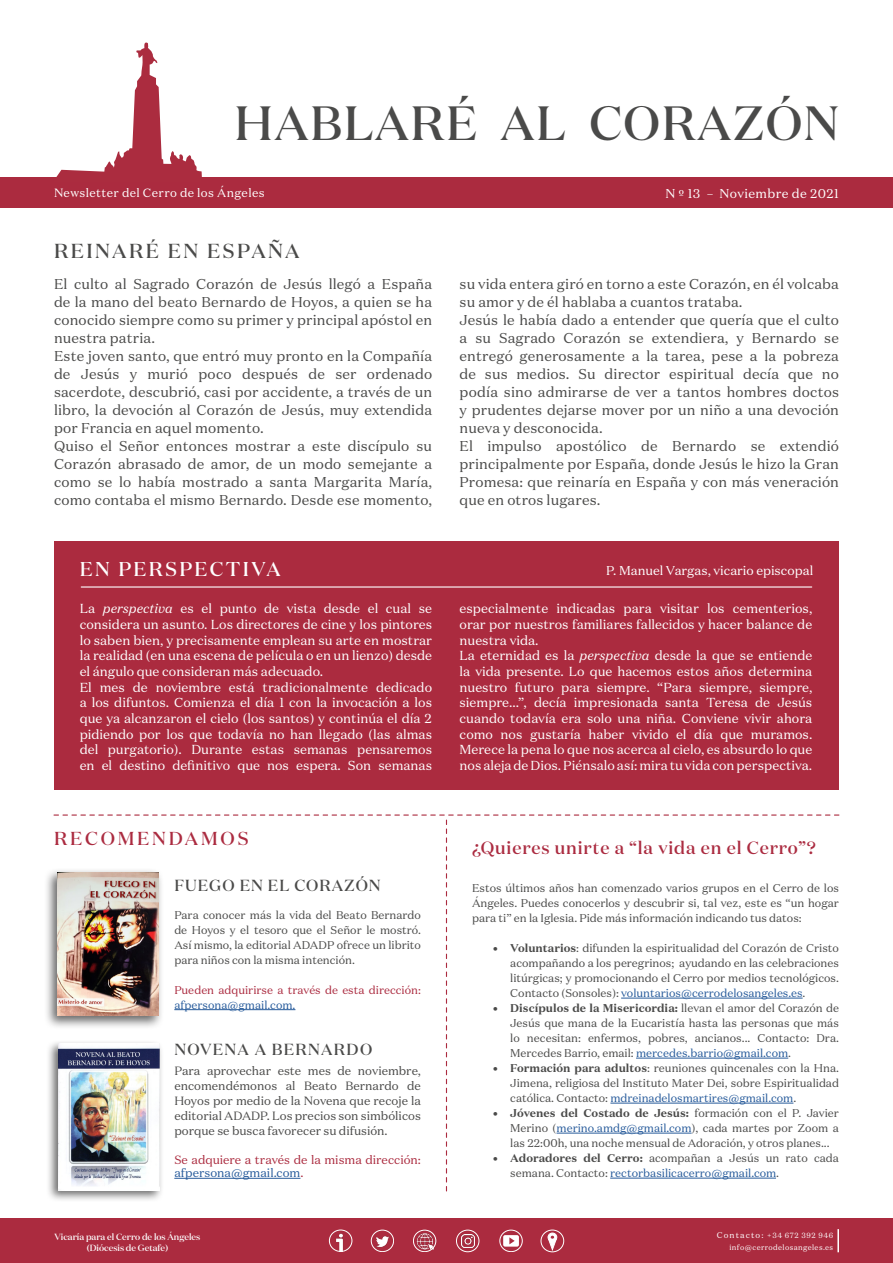
<style>
.page{position:relative;width:893px;height:1263px;background:#fff}
.page>*{position:absolute;margin:0;border:0;box-sizing:border-box;transform-origin:0 0}
.t1{font:500 48px "Domaine Display";letter-spacing:.03em;color:#4a4a49}
.t2{font:500 20.25px "Domaine Display";letter-spacing:.12em;color:#4a4a49}
.t3{font:500 19.95px "Domaine Display";letter-spacing:.12em;color:#fff}
.t4{font:500 18.75px "Domaine Display";letter-spacing:.15em;color:#ab2b40}
.t5{font:500 17.7px "Domaine Display";letter-spacing:.05em;color:#ab2b40}
.t6{font:500 16.05px "Domaine Display";letter-spacing:.06em;color:#4a4a49}
.t7{font:500 16.05px "Domaine Display";letter-spacing:.08em;color:#4a4a49}
.t8{font:14.25px/18px "Domaine Text";letter-spacing:.01em;color:#4a4a49}
.t9{font:13.05px/15.6px "Domaine Text";color:#fff}
.t10{font:12.75px "Domaine Text";color:#fff}
.t11{font:12.75px "Domaine Text";letter-spacing:.03em;color:#fff}
.t12{font:12px/15px "Domaine Text";color:#4a4a49;text-align:justify}
.t13{font:12px/13.5px "Domaine Text";color:#ab2b3f}
.t14{font:12px "Domaine Text";letter-spacing:.03em;color:#fff}
.t15{font:11.25px/15px "Domaine Text";color:#4a4a49;text-align:justify}
.t16{font:11.25px "Domaine Text";color:#ab2b40}
.t17{font:11.25px "Domaine Text";color:#275b9b}
.t18{font:500 9px/10.8px "Domaine Display";color:#fff;text-align:center}
.t19{font:7.5px/11.2px "Domaine Text";letter-spacing:.05em;color:#fff;text-align:right}
.s1{font-style:italic}
.s2{color:#275b9b}
.s3{font-weight:700}
.s4{font-size:8.25px}
</style>
<div class="page">
<div style="left:0;top:177px;width:893px;height:30px;background:#ab2b3f"></div>
<div style="left:54px;top:541px;width:785px;height:249px;background:#ab2b3f"></div>
<svg style="left:56px;top:42px;width:146px;height:135px"></svg>
<svg style="left:54px;top:814px;width:785px;height:377px"></svg>
<hr style="left:81px;top:586px;width:731px;height:2px;background:#fff">
<div style="left:0;top:1218px;width:893px;height:45px;background:#ab2b3f"></div>
<div style="left:46px;top:1039px;width:117px;height:163px;background:#000;opacity:.58"></div>
<img style="left:58px;top:1043px;width:102px;height:147px">
<div style="left:500px;top:1230px;width:23px;height:22px;border:1px solid #fff;border-radius:50%"></div>
<div style="left:503px;top:1235px;width:16px;height:11px;background:#fff;border-radius:2px"></div>
<svg style="left:509px;top:1237px;width:6px;height:7px"></svg>
<div style="left:371px;top:1230px;width:23px;height:22px;border:1px solid #fff;border-radius:50%"></div>
<img style="left:373px;top:1232px;width:19px;height:18px">
<div style="left:456px;top:1230px;width:23px;height:22px;border:1px solid #fff;border-radius:50%"></div>
<svg style="left:461px;top:1235px;width:13px;height:12px"></svg>
<div style="left:329px;top:1230px;width:23px;height:22px;border:1px solid #fff;border-radius:50%"></div>
<img style="left:330px;top:1231px;width:21px;height:21px">
<hr style="left:837px;top:1229px;width:2px;height:23px;background:#fff">
<img style="left:416px;top:1232px;width:18px;height:18px">
<div style="left:413px;top:1230px;width:23px;height:22px;border:1px solid #fff;border-radius:50%"></div>
<div style="left:541px;top:1230px;width:23px;height:22px;border:1px solid #fff;border-radius:50%"></div>
<svg style="left:548px;top:1233px;width:9px;height:17px"></svg>
<hr style="left:174px;top:1009px;width:121px;height:1px;background:#275b9b">
<div style="left:44px;top:867px;width:119px;height:162px;background:#000;opacity:.6"></div>
<img style="left:57px;top:872px;width:102px;height:144px">
<h1 class="t1" style="left:235px;top:93px;width:606px">HABLARÉ AL CORAZÓN</h1>
<p class="t14" style="left:54px;top:186px;width:212px">Newsletter del Cerro de los Ángeles</p>
<p class="t11" style="left:665px;top:185px;width:175px">N º 13 – Noviembre de 2021</p>
<h2 class="t2" style="left:54px;top:238px;width:247px">REINARÉ EN ESPAÑA</h2>
<p class="t8" style="left:54px;top:274px;width:380px">El culto al Sagrado Corazón de Jesús llegó a España de la mano del beato Bernardo de Hoyos, a quien se ha conocido siempre como su primer y principal apóstol en nuestra patria.<br>Este joven santo, que entró muy pronto en la Compañía de Jesús y murió poco después de ser ordenado sacerdote, descubrió, casi por accidente, a través de un libro, la devoción al Corazón de Jesús, muy extendida por Francia en aquel momento.<br>Quiso el Señor entonces mostrar a este discípulo su Corazón abrasado de amor, de un modo semejante a como se lo había mostrado a santa Margarita María, como contaba el mismo Bernardo. Desde ese momento,</p>
<p class="t8" style="left:460px;top:274px;width:381px">su vida entera giró en torno a este Corazón, en él volcaba su amor y de él hablaba a cuantos trataba.<br>Jesús le había dado a entender que quería que el culto a su Sagrado Corazón se extendiera, y Bernardo se entregó generosamente a la tarea, pese a la pobreza de sus medios. Su director espiritual decía que no podía sino admirarse de ver a tantos hombres doctos y prudentes dejarse mover por un niño a una devoción nueva y desconocida.<br>El impulso apostólico de Bernardo se extendió principalmente por España, donde Jesús le hizo la Gran Promesa: que reinaría en España y con más veneración que en otros lugares.</p>
<h3 class="t3" style="left:80px;top:556px;width:202px">EN PERSPECTIVA</h3>
<p class="t9" style="left:80px;top:601px;width:354px">La <span class="s1">perspectiva</span> es el punto de vista desde el cual se considera un asunto. Los directores de cine y los pintores lo saben bien, y precisamente emplean su arte en mostrar la realidad (en una escena de película o en un lienzo) desde el ángulo que consideran más adecuado.<br>El mes de noviembre está tradicionalmente dedicado a los difuntos. Comienza el día 1 con la invocación a los que ya alcanzaron el cielo (los santos) y continúa el día 2 pidiendo por los que todavía no han llegado (las almas del purgatorio). Durante estas semanas pensaremos en el destino definitivo que nos espera. Son semanas</p>
<p class="t9" style="left:460px;top:601px;width:354px">especialmente indicadas para visitar los cementerios, orar por nuestros familiares fallecidos y hacer balance de nuestra vida.<br>La eternidad es la <span class="s1">perspectiva</span> desde la que se entiende la vida presente. Lo que hacemos estos años determina nuestro futuro para siempre. “Para siempre, siempre, siempre...”, decía impresionada santa Teresa de Jesús cuando todavía era solo una niña. Conviene vivir ahora como nos gustaría haber vivido el día que muramos.<br>Merece la pena lo que nos acerca al cielo, es absurdo lo que nos aleja de Dios. Piénsalo así: mira tu vida con perspectiva.</p>
<p class="t10" style="left:606px;top:563px;width:209px">P. Manuel Vargas, vicario episcopal</p>
<h3 class="t4" style="left:54px;top:826px;width:196px">RECOMENDAMOS</h3>
<h3 class="t6" style="left:174px;top:875px;width:208px">FUEGO EN EL CORAZÓN</h3>
<p class="t15" style="left:174px;top:907px;width:248px">Para conocer más la vida del Beato Bernardo de Hoyos y el tesoro que el Señor le mostró.<br>Así mismo, la editorial ADADP ofrece un librito para niños con la misma intención.</p>
<p class="t16" style="left:174px;top:983px;width:248px">Pueden adquirirse a través de esta dirección:</p>
<p class="t17" style="left:174px;top:998px;width:123px">afpersona@gmail.com.</p>
<h3 class="t7" style="left:174px;top:1039px;width:199px">NOVENA A BERNARDO</h3>
<p class="t12" style="left:174px;top:1063px;width:248px">Para aprovechar este mes de noviembre, encomendémonos al Beato Bernardo de Hoyos por medio de la Novena que recoje la editorial ADADP. Los precios son simbólicos porque se busca favorecer su difusión.</p>
<p class="t13" style="left:174px;top:1153px;width:248px">Se adquiere a través de la misma dirección: <span class="s2">afpersona@gmail.com</span>.</p>
<p class="t18" style="left:55px;top:1231px;width:147px">Vicaría para el Cerro de los Ángeles (Diócesis de Getafe)</p>
<h3 class="t5" style="left:472px;top:836px;width:345px">¿Quieres unirte a “la vida en el Cerro”?</h3>
<p class="t15" style="left:472px;top:881px;width:368px">Estos últimos años han comenzado varios grupos en el Cerro de los Ángeles. Puedes conocerlos y descubrir si, tal vez, este es “un hogar para ti” en la Iglesia. Pide más información indicando tus datos:</p>
<p class="t15" style="left:510px;top:941px;width:330px;text-indent:-17px"><span class="s3">• Voluntarios</span>: difunden la espiritualidad del Corazón de Cristo acompañando a los peregrinos; ayudando en las celebraciones litúrgicas; y promocionando el Cerro por medios tecnológicos.<br>Contacto (Sonsoles): <span class="s2">voluntarios@cerrodelosangeles.es</span>.</p>
<p class="t15" style="left:510px;top:1000px;width:330px;text-indent:-17px"><span class="s3">• Discípulos de la Misericordia:</span> llevan el amor del Corazón de Jesús que mana de la Eucaristía hasta las personas que más lo necesitan: enfermos, pobres, ancianos... Contacto: Dra.<br>Mercedes Barrio, email: <span class="s2">mercedes.barrio@gmail.com</span>.</p>
<p class="t15" style="left:510px;top:1060px;width:330px;text-indent:-17px"><span class="s3">• Formación para adultos</span>: reuniones quincenales con la Hna.<br>Jimena, religiosa del Instituto Mater Dei, sobre Espiritualidad católica. Contacto: <span class="s2">mdreinadelosmartires@gmail.com</span>.</p>
<p class="t15" style="left:510px;top:1105px;width:330px;text-indent:-17px"><span class="s3">• Jóvenes del Costado de Jesús:</span> formación con el P. Javier Merino (<span class="s2">merino.amdg@gmail.com</span>), cada martes por Zoom a las 22:00h, una noche mensual de Adoración, y otros planes...</p>
<p class="t15" style="left:510px;top:1150px;width:330px;text-indent:-17px"><span class="s3">• Adoradores del Cerro:</span> acompañan a Jesús un rato cada semana. Contacto: <span class="s2">rectorbasilicacerro@gmail.com</span>.</p>
<p class="t19" style="left:717px;top:1230px;width:118px"><span class="s4">Contacto:</span> +34 672 392 946 info@cerrodelosangeles.es</p>
</div>
